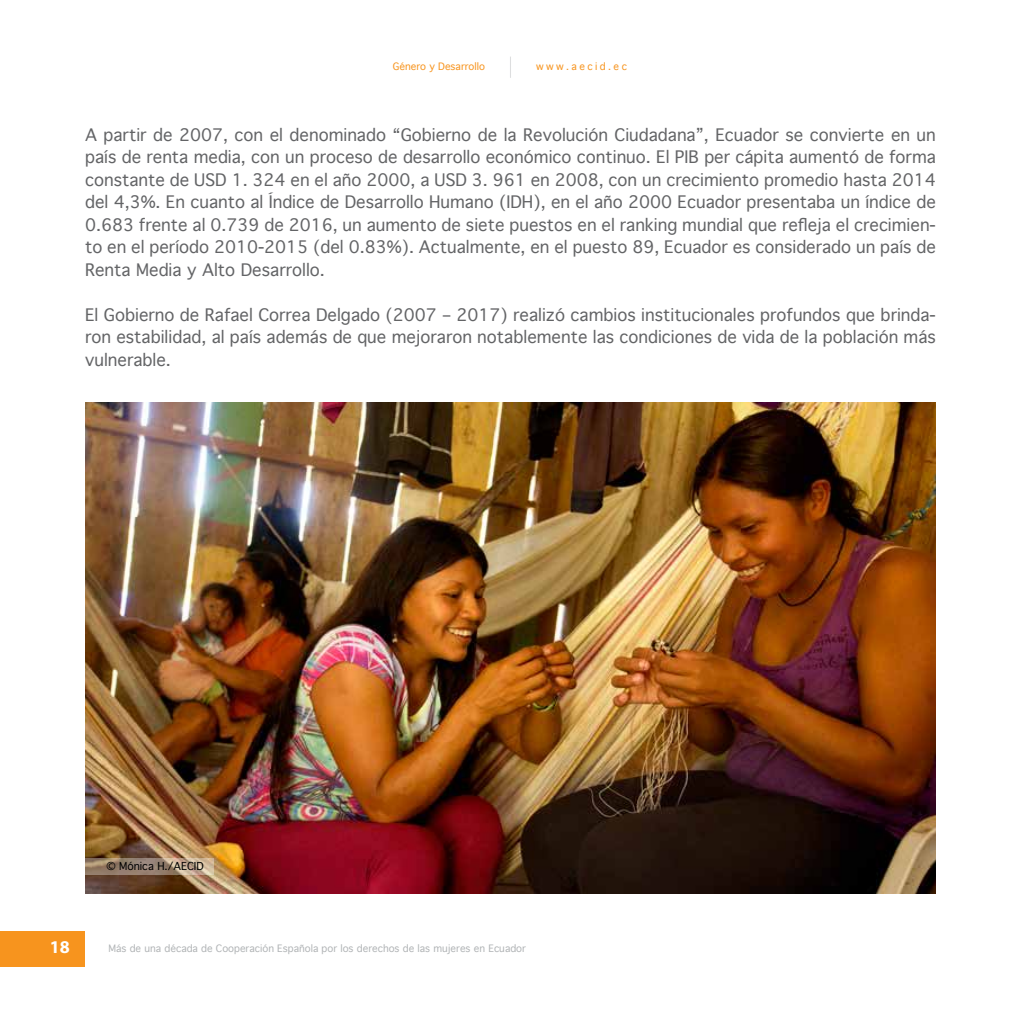
<style>
.page{position:relative;width:1021px;height:1021px;background:#fff}
.page>*{position:absolute;margin:0;border:0;box-sizing:border-box;transform-origin:0 0}
.t1{font:700 18px "Myriad Pro";color:#fff}
.t2{font:16.5px/22.5px "Geneva";color:#636466;text-align:justify}
.t3{font:10.5px "Geneva";color:#000}
.t4{font:9.75px "Geneva";color:#b1b4b6}
.t5{font:9.75px "Geneva";color:#f7941e}
.t6{font:9.75px "Geneva";letter-spacing:.25em;color:#f7941e}
</style>
<div class="page">
<div style="left:0;top:930px;width:85px;height:36px;background:#f7941e"></div>
<svg style="left:510px;top:57px;width:1px;height:21px"></svg>
<img style="left:85px;top:402px;width:850px;height:491px">
<svg style="left:85px;top:857px;width:129px;height:17px;background:#a68f79"></svg>
<p class="t5" style="left:393px;top:61px;width:93px">Género y Desarrollo</p>
<p class="t6" style="left:536px;top:61px;width:92px">www.aecid.ec</p>
<p class="t2" style="left:85px;top:124px;width:852px">A partir de 2007, con el denominado “Gobierno de la Revolución Ciudadana”, Ecuador se convierte en un país de renta media, con un proceso de desarrollo económico continuo. El PIB per cápita aumentó de forma constante de USD 1. 324 en el año 2000, a USD 3. 961 en 2008, con un crecimiento promedio hasta 2014 del 4,3%. En cuanto al Índice de Desarrollo Humano (IDH), en el año 2000 Ecuador presentaba un índice de 0.683 frente al 0.739 de 2016, un aumento de siete puestos en el ranking mundial que refleja el crecimien&shy;to en el período 2010-2015 (del 0.83%). Actualmente, en el puesto 89, Ecuador es considerado un país de Renta Media y Alto Desarrollo.</p>
<p class="t2" style="left:85px;top:304px;width:852px">El Gobierno de Rafael Correa Delgado (2007 – 2017) realizó cambios institucionales profundos que brinda&shy;ron estabilidad, al país además de que mejoraron notablemente las condiciones de vida de la población más vulnerable.</p>
<p class="t3" style="left:106px;top:860px;width:99px">© Mónica H./AECID</p>
<p class="t1" style="left:50px;top:935px;width:21px">18</p>
<p class="t4" style="left:108px;top:942px;width:419px">Más de una década de Cooperación Española por los derechos de las mujeres en Ecuador</p>
</div>
